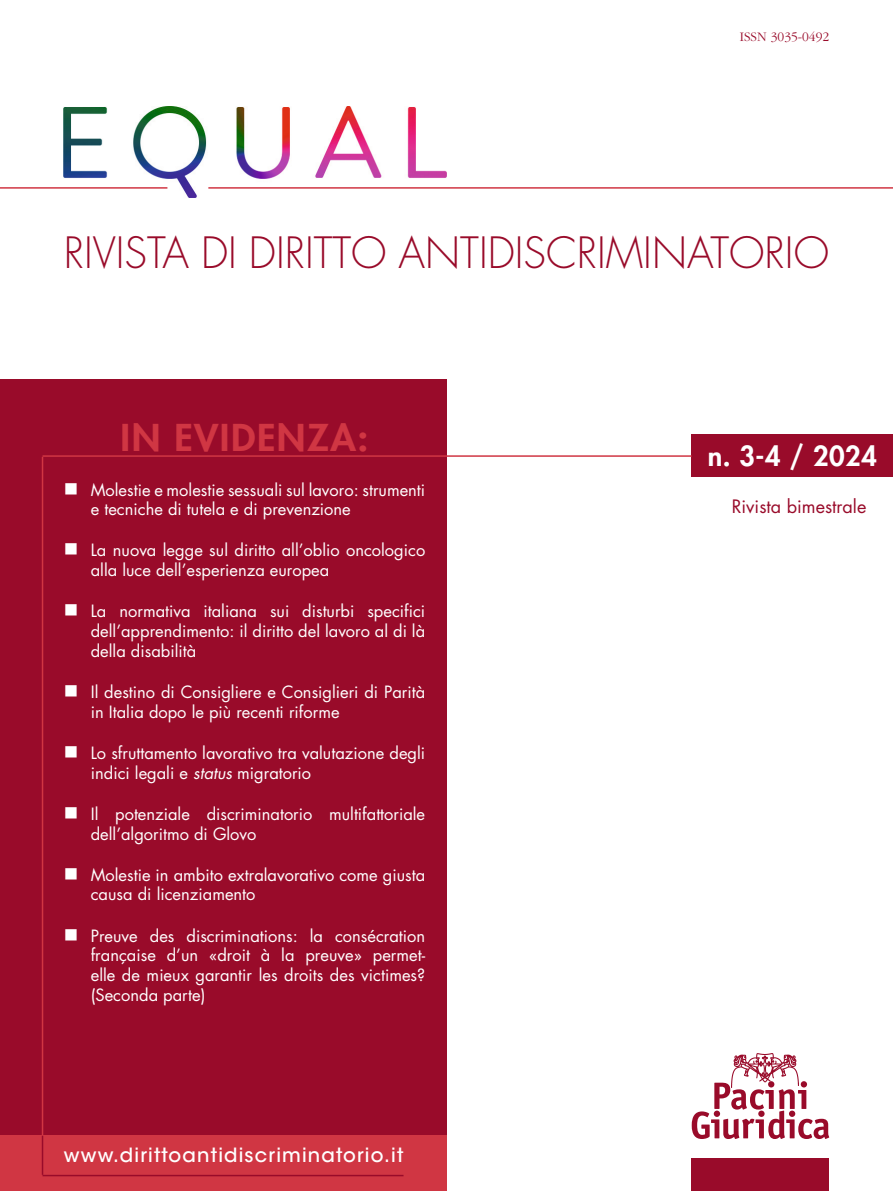
<style>
.page{position:relative;width:893px;height:1191px;background:#fff}
.page>*{position:absolute;margin:0;border:0;box-sizing:border-box;transform-origin:0 0}
.t1{font:300 42px "Futura Std";color:#990b2a}
.t2{font:800 36px "Futura Std";letter-spacing:.04em;color:#d03643;scale:1.05 1}
.t3{font:800 27px "Futura Std";color:#fff}
.t4{font:500 19.5px "ITC Avant Garde Std";letter-spacing:.06em;color:#fff}
.t5{font:18px "Futura Std";color:#990b2a}
.t6{font:16.5px/19.8px "Futura Std";color:#fff}
.t7{font:300 13.5px "ITC Garamond Std";color:#990b2a}
.s1{font-style:italic}
</style>
<div class="page">
<div style="left:0;top:379px;width:446px;height:756px;background:#990b2a"></div>
<div style="left:692px;top:434px;width:201px;height:42px;background:#990b2a"></div>
<div style="left:692px;top:1158px;width:137px;height:33px;background:#990b2a"></div>
<img style="left:731px;top:1053px;width:68px;height:28px">
<svg style="left:692px;top:1081px;width:137px;height:58px"></svg>
<div style="left:0;top:1135px;width:446px;height:56px;background:#d03643"></div>
<img style="left:64px;top:106px;width:382px;height:92px">
<hr style="left:42px;top:457px;width:1px;height:678px;background:#d03643">
<hr style="left:43px;top:455px;width:649px;height:2px;background:#d03643">
<hr style="left:0;top:187px;width:167px;height:2px;background:#d03643">
<hr style="left:208px;top:187px;width:685px;height:2px;background:#d03643">
<hr style="left:42px;top:1135px;width:1px;height:39px;background:#990b2a">
<hr style="left:43px;top:1174px;width:360px;height:2px;background:#990b2a">
<p class="t7" style="left:740px;top:30px;width:91px">ISSN 3035-0492</p>
<p class="t1" style="left:64px;top:227px;width:767px">RIVISTA DI DIRITTO ANTIDISCRIMINATORIO</p>
<p class="t2" style="left:121px;top:415px;width:238px">IN EVIDENZA:</p>
<p class="t6" style="left:91px;top:480px;width:336px">Molestie e molestie sessuali sul lavoro: strumenti e tecniche di tutela e di prevenzione</p>
<p class="t6" style="left:91px;top:540px;width:336px">La nuova legge sul diritto all’oblio oncologico alla luce dell’esperienza europea</p>
<p class="t6" style="left:91px;top:601px;width:336px;text-align:justify">La normativa italiana sui disturbi specifici dell’apprendimento: il diritto del lavoro al di là della disabilità</p>
<p class="t6" style="left:91px;top:682px;width:336px">Il destino di Consigliere e Consiglieri di Parità in Italia dopo le più recenti riforme</p>
<p class="t6" style="left:91px;top:743px;width:336px">Lo sfruttamento lavorativo tra valutazione degli indici legali e <span class="s1">status</span> migratorio</p>
<p class="t6" style="left:91px;top:804px;width:336px">Il potenziale discriminatorio multifattoriale dell’algoritmo di Glovo</p>
<p class="t6" style="left:91px;top:865px;width:336px">Molestie in ambito extralavorativo come giusta causa di licenziamento</p>
<p class="t6" style="left:91px;top:925px;width:336px;text-align:justify">Preuve des discriminations: la consécration française d’un «droit à la preuve» permet&shy;elle de mieux garantir les droits des victimes? (Seconda parte)</p>
<p class="t4" style="left:64px;top:1143px;width:341px">www.dirittoantidiscriminatorio.it</p>
<p class="t3" style="left:708px;top:439px;width:171px">n. 3-4 / 2024</p>
<p class="t5" style="left:732px;top:494px;width:136px">Rivista bimestrale</p>
</div>
